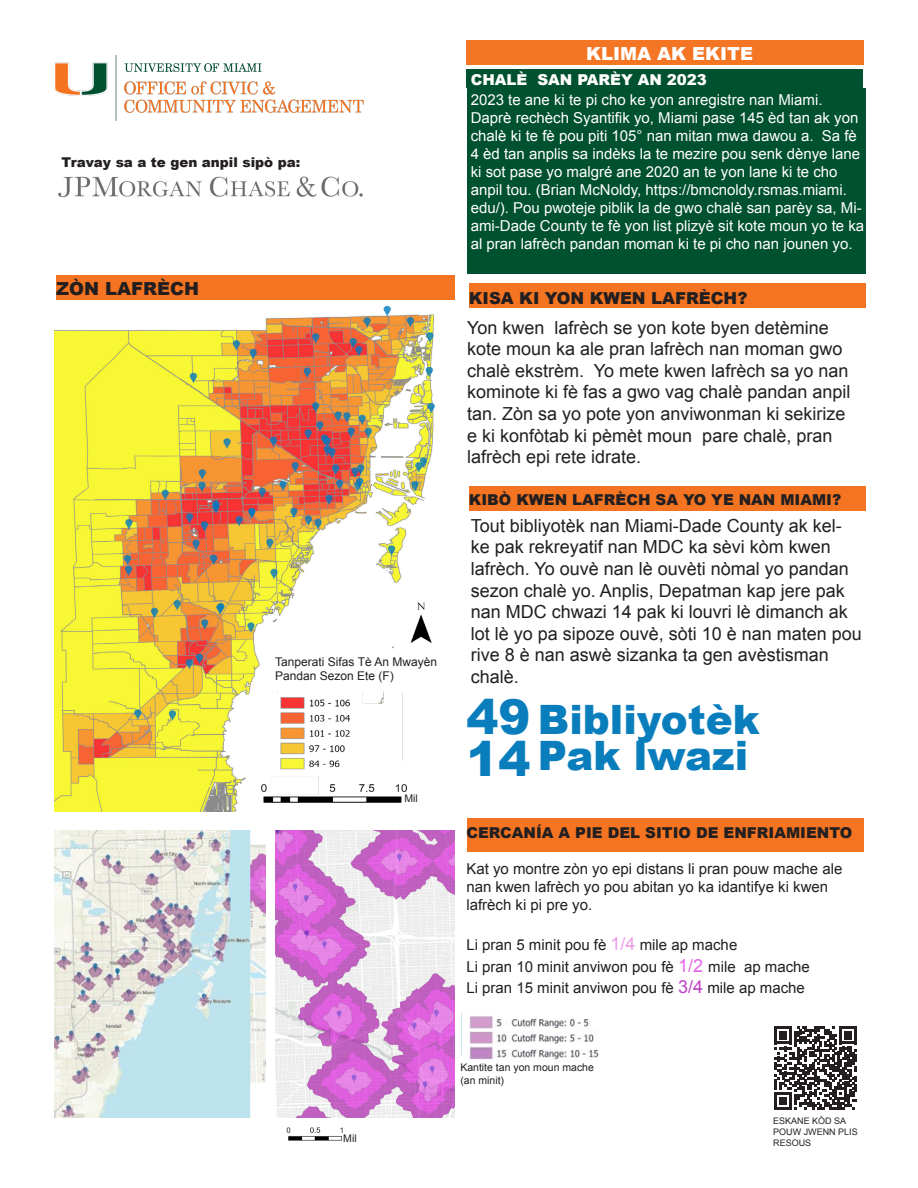
<style>
.page{position:relative;width:918px;height:1188px;background:#fff}
.page>*{position:absolute;margin:0;border:0;box-sizing:border-box;transform-origin:0 0}
.t1{font:900 48px "Arial";color:#0a7ebc}
.t2{font:900 40.5px "Arial";color:#0a7ebc}
.t3{font:18px/21.6px "Arial";color:#231f20}
.t4{font:900 18px "Arial";color:#fff}
.t5{font:900 18px "Arial";color:#231f20}
.t6{font:900 16.5px "Arial";color:#231f20}
.t7{font:15px/18px "Arial";color:#fff}
.t8{font:15px/18px "Arial";color:#231f20}
.t9{font:900 15px "Arial";color:#231f20}
.t10{font:900 15px "Arial";color:#fff}
.t11{font:900 13.5px "Arial";color:#231f20}
.t12{font:12px/14.4px "Arial";color:#231f20}
.t13{font:10.5px/12.6px "Arial";color:#231f20}
.t14{font:9px/10.8px "Arial";color:#231f20}
.s1{font-size:18px;color:#ea9de6}
.s2{font-size:18px;color:#e766e7}
.s3{font-size:18px;color:#be44c5}
</style>
<div class="page">
<div style="left:469px;top:284px;width:397px;height:24px;background:#f47421"></div>
<div style="left:469px;top:487px;width:397px;height:24px;background:#f47421"></div>
<div style="left:56px;top:275px;width:399px;height:25px;background:#f47421"></div>
<div style="left:467px;top:70px;width:396px;height:18px;background:#00512f"></div>
<div style="left:467px;top:88px;width:399px;height:185px;background:#00512f"></div>
<div style="left:467px;top:41px;width:397px;height:24px;background:#f47523"></div>
<img style="left:58px;top:176px;width:305px;height:22px">
<img style="left:54px;top:56px;width:310px;height:64px">
<img style="left:54px;top:305px;width:381px;height:506px">
<img style="left:54px;top:830px;width:211px;height:288px">
<img style="left:275px;top:830px;width:180px;height:288px">
<img style="left:286px;top:1127px;width:57px;height:14px">
<img style="left:469px;top:1016px;width:130px;height:45px">
<div style="left:467px;top:818px;width:397px;height:33px;background:#f47421"></div>
<img style="left:277px;top:691px;width:158px;height:82px">
<img style="left:246px;top:773px;width:189px;height:38px">
<img style="left:401px;top:596px;width:34px;height:52px">
<svg style="left:774px;top:1027px;width:83px;height:82px"></svg>
<div style="left:275px;top:657px;width:162px;height:34px;background:#fff"></div>
<div style="left:404px;top:794px;width:55px;height:25px;background:#fff"></div>
<p class="t11" style="left:62px;top:153px;width:240px">Travay sa a te gen anpil sipò pa:</p>
<p class="t5" style="left:56px;top:276px;width:144px">ZÒN LAFRÈCH</p>
<p class="t12" style="left:275px;top:655px;width:163px">Tanperati Sifas Tè An Mwayèn<br>Pandan Sezon Ete (F)</p>
<p class="t13" style="left:404px;top:792px;width:15px">Mil</p>
<p class="t4" style="left:586px;top:40px;width:168px">KLIMA AK EKITE</p>
<p class="t10" style="left:471px;top:68px;width:238px">CHALÈ SAN PARÈY AN 2023</p>
<p class="t7" style="left:471px;top:91px;width:395px">2023 te ane ki te pi cho ke yon anregistre nan Miami.<br>Daprè rechèch Syantifik yo, Miami pase 145 èd tan ak yon chalè ki te fè pou piti 105° nan mitan mwa dawou a. Sa fè 4 èd tan anplis sa indèks la te mezire pou senk dènye lane ki sot pase yo malgré ane 2020 an te yon lane ki te cho anpil tou. (Brian McNoldy, https://bmcnoldy.rsmas.miami. edu/). Pou pwoteje piblik la de gwo chalè san parèy sa, Mi&shy;ami-Dade County te fè yon list plizyè sit kote moun yo te ka al pran lafrèch pandan moman ki te pi cho nan jounen yo.</p>
<p class="t6" style="left:469px;top:287px;width:280px">KISA KI YON KWEN LAFRÈCH?</p>
<p class="t3" style="left:467px;top:317px;width:385px">Yon kwen lafrèch se yon kote byen detèmine kote moun ka ale pran lafrèch nan moman gwo chalè ekstrèm. Yo mete kwen lafrèch sa yo nan kominote ki fè fas a gwo vag chalè pandan anpil tan. Zòn sa yo pote yon anviwonman ki sekirize e ki konfòtab ki pèmèt moun pare chalè, pran lafrèch epi rete idrate.</p>
<p class="t9" style="left:469px;top:489px;width:374px">KIBÒ KWEN LAFRÈCH SA YO YE NAN MIAMI?</p>
<p class="t3" style="left:471px;top:515px;width:393px">Tout bibliyotèk nan Miami-Dade County ak kel&shy;ke pak rekreyatif nan MDC ka sèvi kòm kwen lafrèch. Yo ouvè nan lè ouvèti nòmal yo pandan sezon chalè yo. Anplis, Depatman kap jere pak nan MDC chwazi 14 pak ki louvri lè dimanch ak lot lè yo pa sipoze ouvè, sòti 10 è nan maten pou rive 8 è nan aswè sizanka ta gen avèstisman chalè.</p>
<p class="t1" style="left:466px;top:682px;width:66px">49</p>
<p class="t1" style="left:466px;top:724px;width:66px">14</p>
<p class="t2" style="left:538px;top:690px;width:224px">Bibliyotèk</p>
<p class="t2" style="left:538px;top:726px;width:212px">Pak lwazi</p>
<p class="t9" style="left:466px;top:822px;width:387px">CERCANÍA A PIE DEL SITIO DE ENFRIAMIENTO</p>
<p class="t8" style="left:466px;top:860px;width:378px">Kat yo montre zòn yo epi distans li pran pouw mache ale nan kwen lafrèch yo pou abitan yo ka idantifye ki kwen lafrèch ki pi pre yo.</p>
<p class="t8" style="left:466px;top:936px;width:272px">Li pran 5 minit pou fè <span class="s1">1/4</span> mile ap mache</p>
<p class="t8" style="left:466px;top:958px;width:345px">Li pran 10 minit anviwon pou fè <span class="s2">1/2</span> mile ap mache</p>
<p class="t8" style="left:466px;top:979px;width:340px">Li pran 15 minit anviwon pou fè <span class="s3">3/4</span> mile ap mache</p>
<p class="t13" style="left:343px;top:1132px;width:15px">Mil</p>
<p class="t13" style="left:460px;top:1062px;width:135px">Kantite tan yon moun mache (an minit)</p>
<p class="t14" style="left:773px;top:1116px;width:86px">ESKANE KÒD SA<br>POUW JWENN PLIS<br>RESOUS</p>
</div>
